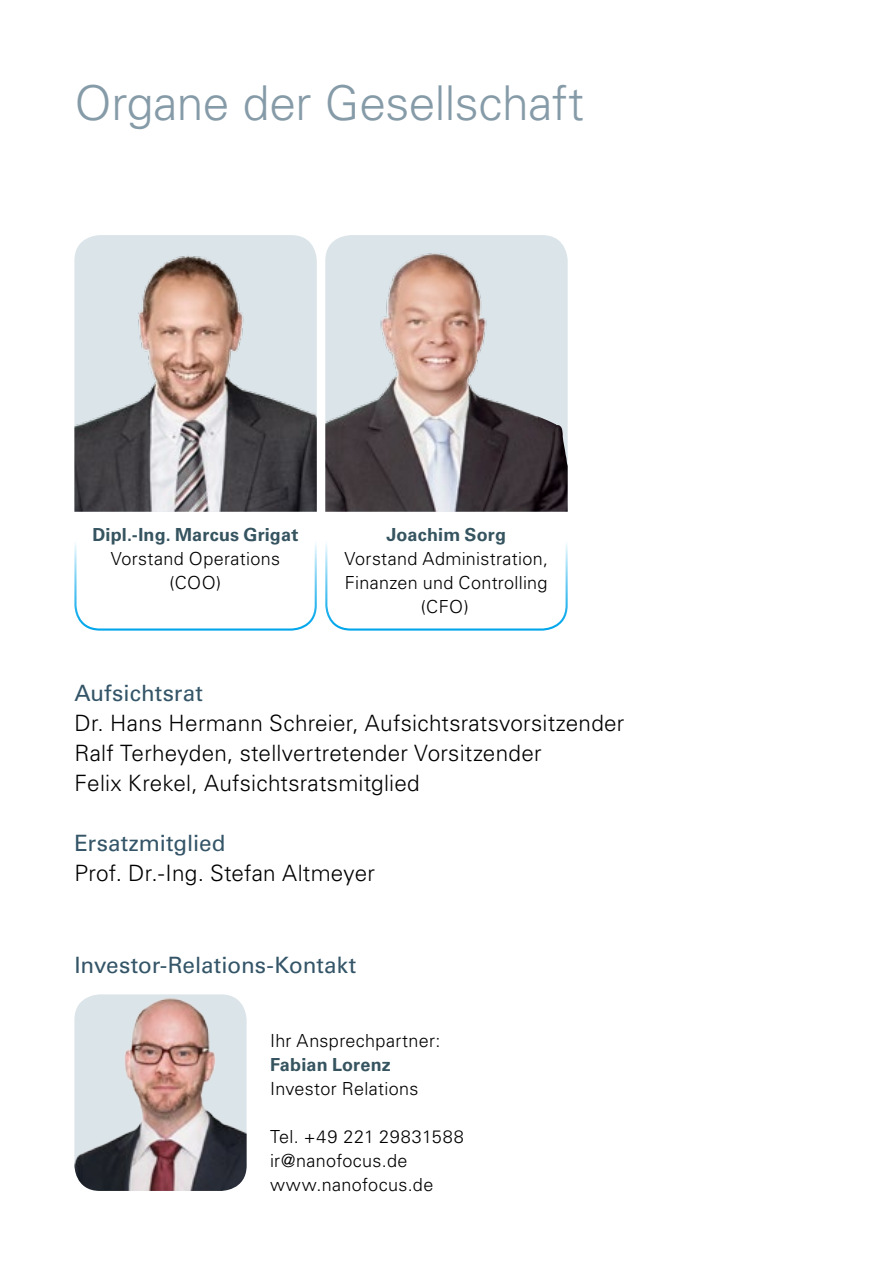
<style>
.page{position:relative;width:893px;height:1276px;background:#fff}
.page>*{position:absolute;margin:0;border:0;box-sizing:border-box;transform-origin:0 0}
.t1{font:300 48px "Univers LT Std";letter-spacing:-.01em;color:#869ba8}
.t2{font:300 22.5px/30px "Univers LT Std";letter-spacing:.01em;color:#000}
.t3{font:22.5px "Univers LT Std";color:#345568}
.t4{font:300 18px/24px "Univers LT Std";letter-spacing:.02em;color:#000;text-align:center}
.t5{font:700 18px "Univers LT Std";letter-spacing:.01em;color:#355460}
</style>
<div class="page">
<img style="left:74px;top:994px;width:173px;height:197px">
<img style="left:74px;top:235px;width:243px;height:274px">
<svg style="left:74px;top:509px;width:243px;height:122px"></svg>
<img style="left:325px;top:235px;width:243px;height:274px">
<svg style="left:325px;top:509px;width:243px;height:122px"></svg>
<h1 class="t1" style="left:74px;top:74px;width:511px">Organe der Gesellschaft</h1>
<p class="t5" style="left:92px;top:524px;width:207px">Dipl.-Ing. Marcus Grigat</p>
<p class="t4" style="left:111px;top:547px;width:171px">Vorstand Operations (COO)</p>
<p class="t5" style="left:386px;top:524px;width:121px">Joachim Sorg</p>
<p class="t4" style="left:344px;top:547px;width:205px">Vorstand Administration,<br>Finanzen und Controlling (CFO)</p>
<p class="t3" style="left:74px;top:679px;width:130px">Aufsichtsrat</p>
<p class="t2" style="left:74px;top:708px;width:551px">Dr. Hans Hermann Schreier, Aufsichtsratsvorsitzender<br>Ralf Terheyden, stellvertretender Vorsitzender<br>Felix Krekel, Aufsichtsratsmitglied</p>
<p class="t3" style="left:74px;top:829px;width:153px">Ersatzmitglied</p>
<p class="t2" style="left:74px;top:858px;width:302px">Prof. Dr.-Ing. Stefan Altmeyer</p>
<p class="t3" style="left:74px;top:951px;width:283px">Investor-Relations-Kontakt</p>
<p class="t4" style="left:270px;top:1028px;width:172px">Ihr Ansprechpartner:</p>
<p class="t5" style="left:270px;top:1054px;width:122px">Fabian Lorenz</p>
<p class="t4" style="left:270px;top:1076px;width:150px">Investor Relations</p>
<p class="t4" style="left:270px;top:1124px;width:195px;text-align:left">Tel. +49 221 29831588 ir@nanofocus.de www.nanofocus.de</p>
</div>
